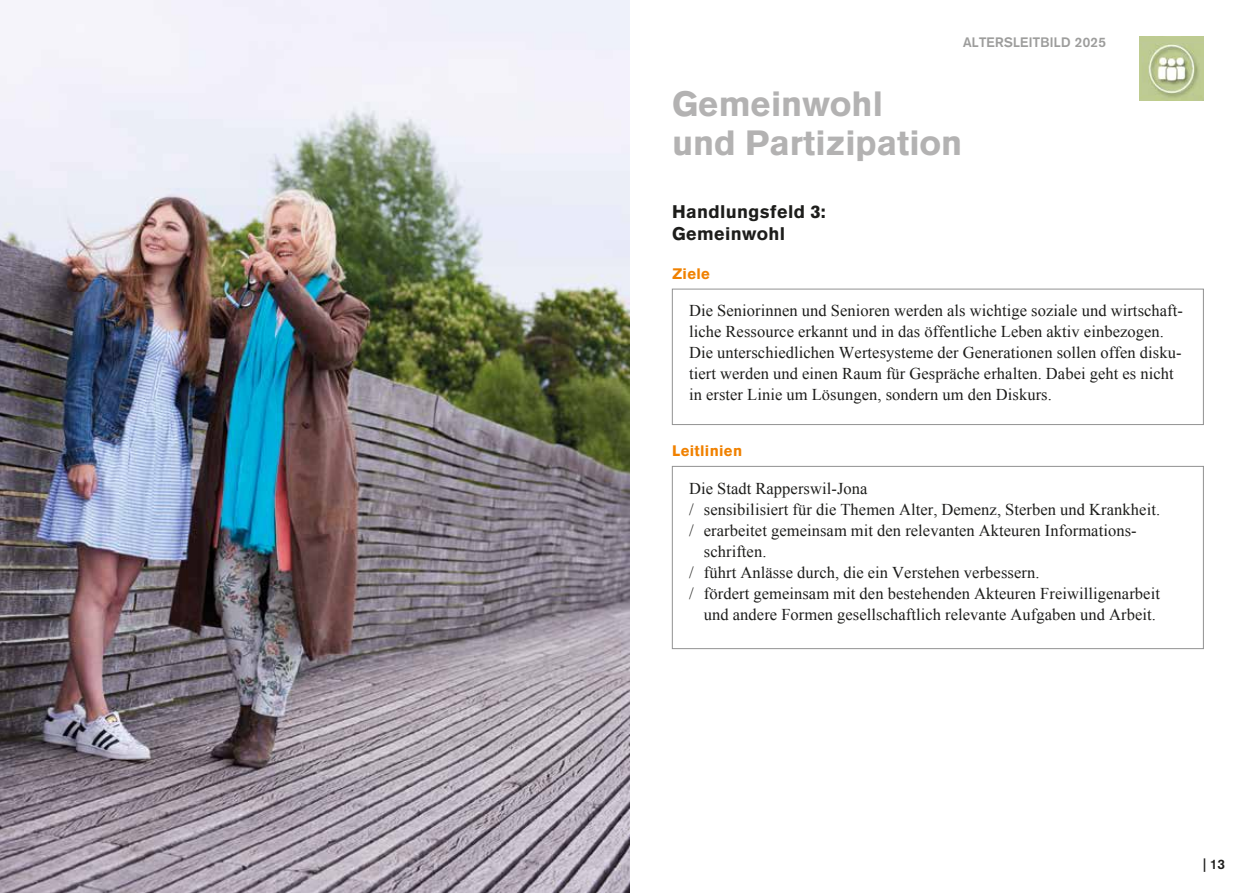
<style>
.page{position:relative;width:1259px;height:893px;background:#fff}
.page>*{position:absolute;margin:0;border:0;box-sizing:border-box;transform-origin:0 0}
.t1{font:900 34.5px/39px "Akzidenz Grotesk";color:#b3b2b2}
.t2{font:900 18px/22.5px "Akzidenz Grotesk";letter-spacing:.02em;color:#1d1d1b}
.t3{font:16.5px/21px "Times New Roman";letter-spacing:.005em;color:#1d1d1b}
.t4{font:900 15px "Akzidenz Grotesk";letter-spacing:.02em;color:#f08100}
.t5{font:700 13.5px "Akzidenz Grotesk";letter-spacing:.025em;color:#9d9d9c}
.t6{font:700 13.5px "Akzidenz Grotesk";color:#1d1d1b}
</style>
<div class="page">
<div style="left:672px;top:466px;width:531px;height:183px;border:1px solid #929292"></div>
<div style="left:672px;top:289px;width:531px;height:136px;border:1px solid #929292"></div>
<img style="left:0;top:0;width:629px;height:893px">
<img style="left:1140px;top:36px;width:63px;height:65px">
<p class="t5" style="left:963px;top:34px;width:144px">ALTERSLEITBILD 2025</p>
<h1 class="t1" style="left:672px;top:84px;width:292px">Gemeinwohl<br>und Partizipation</h1>
<p class="t2" style="left:672px;top:200px;width:155px">Handlungsfeld 3:<br>Gemeinwohl</p>
<p class="t4" style="left:672px;top:265px;width:40px">Ziele</p>
<p class="t3" style="left:689px;top:300px;width:495px">Die Seniorinnen und Senioren werden als wichtige soziale und wirtschaft&shy;liche Ressource erkannt und in das öffentliche Leben aktiv einbezogen.<br>Die unterschiedlichen Wertesysteme der Generationen sollen offen disku&shy;tiert werden und einen Raum für Gespräche erhalten. Dabei geht es nicht in erster Linie um Lösungen, sondern um den Diskurs.</p>
<p class="t4" style="left:672px;top:441px;width:72px">Leitlinien</p>
<p class="t3" style="left:689px;top:477px;width:180px">Die Stadt Rapperswil-Jona</p>
<p class="t3" style="left:689px;top:499px;width:472px">/ sensibilisiert für die Themen Alter, Demenz, Sterben und Krankheit.</p>
<p class="t3" style="left:689px;top:520px;width:449px">/ erarbeitet gemeinsam mit den relevanten Akteuren Informations-</p>
<p class="t3" style="left:704px;top:541px;width:64px">schriften.</p>
<p class="t3" style="left:689px;top:562px;width:352px">/ führt Anlässe durch, die ein Verstehen verbessern.</p>
<p class="t3" style="left:689px;top:583px;width:472px">/ fördert gemeinsam mit den bestehenden Akteuren Freiwilligenarbeit</p>
<p class="t3" style="left:704px;top:604px;width:453px">und andere Formen gesellschaftlich relevante Aufgaben und Arbeit.</p>
<p class="t6" style="left:1203px;top:857px;width:23px">| 13</p>
</div>
